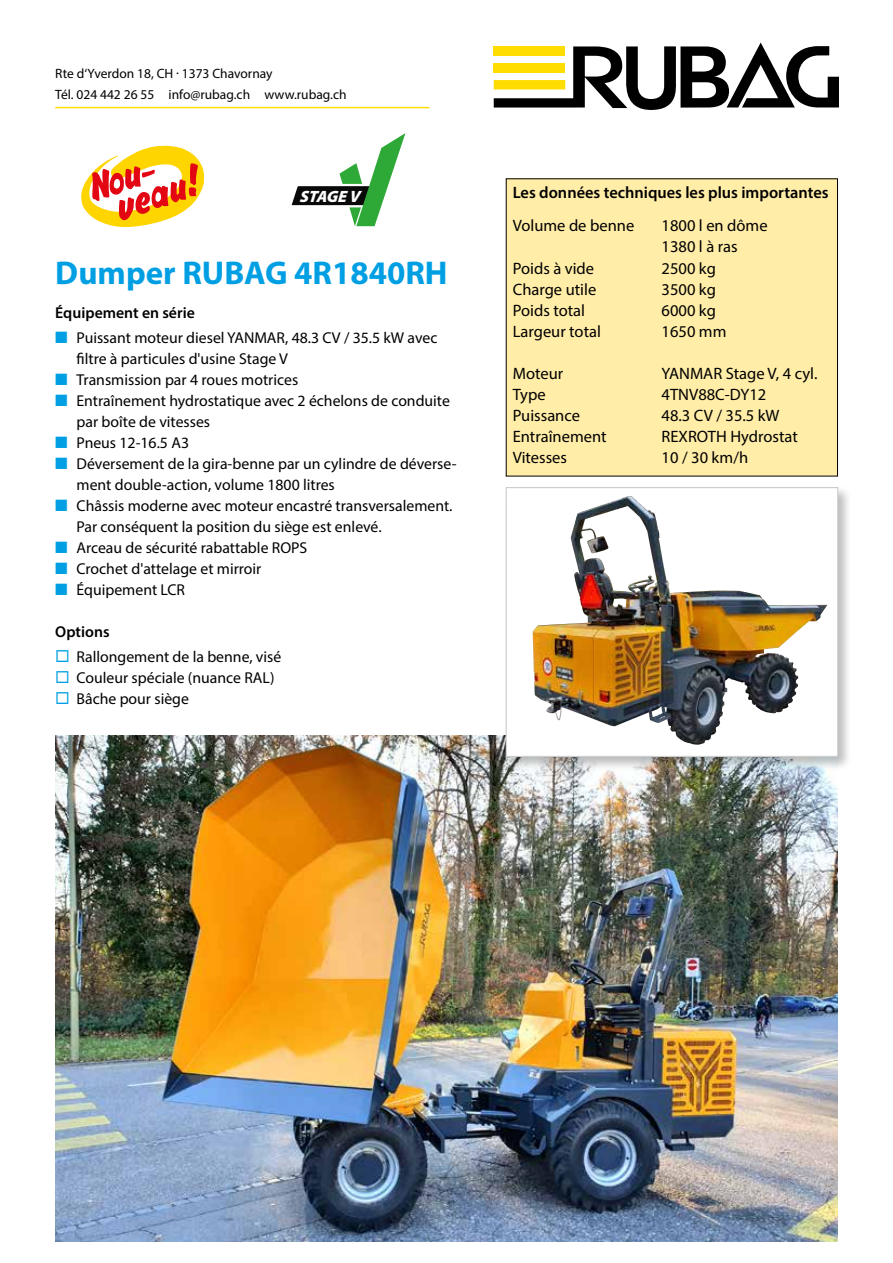
<style>
.page{position:relative;width:893px;height:1263px;background:#fff}
.page>*{position:absolute;margin:0;border:0;box-sizing:border-box;transform-origin:0 0}
.t1{font:700 33px "Myriad Pro";color:#009fe3}
.t2{font:16.5px/21px "Myriad Pro";color:#000}
.t3{font:600 16.5px "Myriad Pro";color:#000}
.t4{font:italic 900 16.35px "Myriad Pro";color:#fff}
.t5{font:15.75px/21px "Myriad Pro";color:#000}
.t6{font:600 15.75px "Myriad Pro";color:#000}
.t7{font:13.5px/21px "Myriad Pro";color:#000}
.s1{color:#009fe3}
</style>
<div class="page">
<svg style="left:494px;top:43px;width:345px;height:67px"></svg>
<div style="left:494px;top:46px;width:71px;height:10px;background:#fd0"></div>
<div style="left:494px;top:63px;width:71px;height:10px;background:#fd0"></div>
<svg style="left:291px;top:133px;width:114px;height:93px"></svg>
<img style="left:55px;top:736px;width:783px;height:506px">
<div style="left:504px;top:485px;width:348px;height:286px;background:#000;opacity:.26"></div>
<svg style="left:508px;top:489px;width:328px;height:265px"></svg>
<img style="left:533px;top:496px;width:194px;height:249px">
<div style="left:506px;top:487px;width:332px;height:269px;border:1px solid #c6c6c6"></div>
<hr style="left:55px;top:107px;width:374px;height:1px;background:#fd0">
<div style="left:506px;top:179px;width:331px;height:297px;background:#ffeda8"></div>
<svg style="left:81px;top:145px;width:124px;height:82px"></svg>
<p class="t7" style="left:55px;top:63px;width:293px">Rte d‘Yverdon 18, CH . 1373 Chavornay<br>Tél. 024 442 26 55 info@rubag.ch www.rubag.ch</p>
<p class="t4" style="left:300px;top:185px;width:62px">STAGE V</p>
<h1 class="t1" style="left:55px;top:252px;width:394px">Dumper RUBAG 4R1840RH</h1>
<p class="t6" style="left:55px;top:303px;width:141px">Équipement en série</p>
<p class="t5" style="left:77px;top:327px;width:362px;text-indent:-21px"><span class="s1">■</span> Puissant moteur diesel YANMAR, 48.3 CV / 35.5 kW avec filtre à particules d'usine Stage V</p>
<p class="t5" style="left:55px;top:369px;width:244px"><span class="s1">■</span> Transmission par 4 roues motrices</p>
<p class="t5" style="left:77px;top:390px;width:375px;text-indent:-21px"><span class="s1">■</span> Entraînement hydrostatique avec 2 échelons de conduite par boîte de vitesses</p>
<p class="t5" style="left:55px;top:432px;width:135px"><span class="s1">■</span> Pneus 12-16.5 A3</p>
<p class="t5" style="left:77px;top:453px;width:382px;text-indent:-21px"><span class="s1">■</span> Déversement de la gira-benne par un cylindre de déverse&shy;ment double-action, volume 1800 litres</p>
<p class="t5" style="left:77px;top:495px;width:377px;text-indent:-21px"><span class="s1">■</span> Châssis moderne avec moteur encastré transversalement.<br>Par conséquent la position du siège est enlevé.</p>
<p class="t5" style="left:55px;top:537px;width:254px"><span class="s1">■</span> Arceau de sécurité rabattable ROPS</p>
<p class="t5" style="left:55px;top:558px;width:208px"><span class="s1">■</span> Crochet d'attelage et mirroir</p>
<p class="t5" style="left:55px;top:579px;width:131px"><span class="s1">■</span> Équipement LCR</p>
<p class="t6" style="left:55px;top:622px;width:56px">Options</p>
<p class="t5" style="left:77px;top:646px;width:206px">Rallongement de la benne, visé<br>Couleur spéciale (nuance RAL)<br>Bâche pour siège</p>
<p class="t3" style="left:513px;top:182px;width:317px">Les données techniques les plus importantes</p>
<p class="t2" style="left:513px;top:215px;width:123px">Volume de benne</p>
<p class="t2" style="left:662px;top:215px;width:108px">1800 l en dôme<br>1380 l à ras</p>
<p class="t2" style="left:513px;top:257px;width:83px">Poids à vide</p>
<p class="t2" style="left:662px;top:257px;width:56px">2500 kg</p>
<p class="t2" style="left:513px;top:278px;width:85px">Charge utile</p>
<p class="t2" style="left:662px;top:278px;width:56px">3500 kg</p>
<p class="t2" style="left:513px;top:299px;width:74px">Poids total</p>
<p class="t2" style="left:662px;top:299px;width:56px">6000 kg</p>
<p class="t2" style="left:513px;top:320px;width:90px">Largeur total</p>
<p class="t2" style="left:662px;top:320px;width:66px">1650 mm</p>
<p class="t2" style="left:513px;top:362px;width:52px">Moteur</p>
<p class="t2" style="left:662px;top:362px;width:157px">YANMAR Stage V, 4 cyl.</p>
<p class="t2" style="left:513px;top:383px;width:34px">Type</p>
<p class="t2" style="left:662px;top:383px;width:106px">4TNV88C-DY12</p>
<p class="t2" style="left:513px;top:404px;width:69px">Puissance</p>
<p class="t2" style="left:662px;top:404px;width:119px">48.3 CV / 35.5 kW</p>
<p class="t2" style="left:513px;top:425px;width:95px">Entraînement</p>
<p class="t2" style="left:662px;top:425px;width:138px">REXROTH Hydrostat</p>
<p class="t2" style="left:513px;top:446px;width:56px">Vitesses</p>
<p class="t2" style="left:662px;top:446px;width:88px">10 / 30 km/h</p>
</div>
